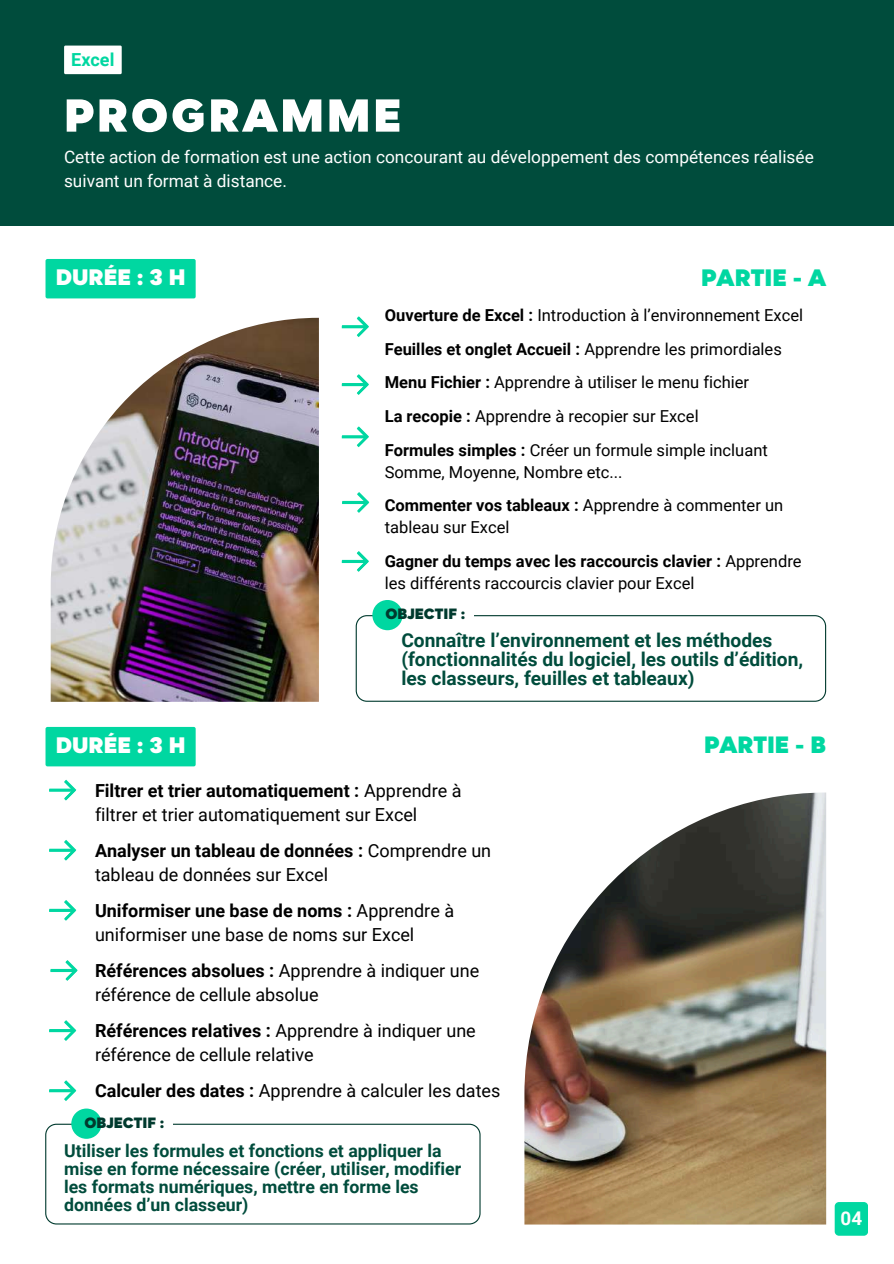
<style>
.page{position:relative;width:894px;height:1264px;background:#fff}
.page>*{position:absolute;margin:0;border:0;box-sizing:border-box;transform-origin:0 0}
.t1{font:900 52.5px "Magenos";letter-spacing:.055em;color:#fff}
.t2{font:900 27px "Magenos";color:#00d7a1}
.t3{font:900 26.85px "Magenos";color:#00d7a1}
.t4{font:900 25.5px "Magenos";color:#fff}
.t5{font:700 19.2px/19.2px "Roboto";color:#004c3c}
.t6{font:700 18.9px "Roboto";color:#fff}
.t7{font:18px/24px "Roboto";color:#000}
.t8{font:700 18px "Roboto";color:#00d7a1}
.t9{font:700 17.7px/18px "Roboto";color:#004c3c}
.t10{font:17.25px/23.7px "Roboto";color:#fff}
.t11{font:900 16.95px "Magenos";color:#003a2e}
.t12{font:16.5px/33.8px "Roboto";color:#000}
.t13{font:700 16.5px/33.8px "Roboto";color:#000}
.s1{font-weight:700}
.s2{font-weight:400}
</style>
<div class="page">
<div style="left:0;top:0;width:893px;height:225px;background:#004c3c"></div>
<img style="left:51px;top:318px;width:268px;height:383px">
<img style="left:524px;top:792px;width:301px;height:432px">
<svg style="left:49px;top:779px;width:27px;height:21px"></svg>
<svg style="left:49px;top:840px;width:27px;height:20px"></svg>
<svg style="left:50px;top:960px;width:28px;height:20px"></svg>
<svg style="left:49px;top:900px;width:27px;height:20px"></svg>
<svg style="left:49px;top:1020px;width:27px;height:20px"></svg>
<svg style="left:49px;top:1080px;width:27px;height:21px"></svg>
<svg style="left:45px;top:1123px;width:435px;height:101px"></svg>
<div style="left:834px;top:1201px;width:33px;height:34px;background:#00d7a1;border-radius:4px"></div>
<div style="left:82px;top:1113px;width:90px;height:20px;background:#fff"></div>
<div style="left:71px;top:1108px;width:31px;height:30px;background:#00d7a1;border-radius:50%"></div>
<div style="left:64px;top:46px;width:58px;height:28px;background:#fff"></div>
<div style="left:45px;top:259px;width:151px;height:39px;background:#00d7a1"></div>
<div style="left:45px;top:727px;width:151px;height:39px;background:#00d7a1"></div>
<svg style="left:342px;top:316px;width:27px;height:21px"></svg>
<svg style="left:342px;top:374px;width:27px;height:21px"></svg>
<svg style="left:342px;top:426px;width:27px;height:21px"></svg>
<svg style="left:342px;top:492px;width:27px;height:21px"></svg>
<svg style="left:342px;top:551px;width:27px;height:21px"></svg>
<svg style="left:355px;top:615px;width:470px;height:86px"></svg>
<div style="left:383px;top:605px;width:90px;height:20px;background:#fff"></div>
<div style="left:372px;top:600px;width:30px;height:30px;background:#00d7a1;border-radius:50%"></div>
<p class="t8" style="left:71px;top:49px;width:45px">Excel</p>
<h1 class="t1" style="left:64px;top:88px;width:339px">PROGRAMME</h1>
<p class="t10" style="left:64px;top:145px;width:751px">Cette action de formation est une action concourant au développement des compétences réalisée suivant un format à distance.</p>
<h3 class="t4" style="left:56px;top:264px;width:131px">DURÉE : 3 H</h3>
<h2 class="t2" style="left:701px;top:263px;width:126px">PARTIE - A</h2>
<p class="t12" style="left:384px;top:298px;width:420px"><span class="s1">Ouverture de Excel :</span> Introduction à l’environnement Excel <span class="s1">Feuilles et onglet Accueil :</span> Apprendre les primordiales <span class="s1">Menu Fichier :</span> Apprendre à utiliser le menu fichier<br><span class="s1">La recopie :</span> Apprendre à recopier sur Excel<br><span class="s1">Formules simples :</span> Créer un formule simple incluant</p>
<p class="t12" style="left:384px;top:455px;width:400px">Somme, Moyenne, Nombre etc...<br><span class="s1">Commenter vos tableaux :</span> Apprendre à commenter un</p>
<p class="t13" style="left:384px;top:510px;width:418px"><span class="s2">tableau sur Excel<br></span>Gagner du temps avec les raccourcis clavier : <span class="s2">Apprendre</span></p>
<p class="t12" style="left:384px;top:566px;width:311px">les différents raccourcis clavier pour Excel</p>
<p class="t5" style="left:401px;top:630px;width:403px">Connaître l’environnement et les méthodes (fonctionnalités du logiciel, les outils d’édition, les classeurs, feuilles et tableaux)</p>
<p class="t11" style="left:385px;top:605px;width:81px">OBJECTIF :</p>
<h3 class="t4" style="left:56px;top:732px;width:131px">DURÉE : 3 H</h3>
<p class="t7" style="left:95px;top:778px;width:368px"><span class="s1">Filtrer et trier automatiquement :</span> Apprendre à filtrer et trier automatiquement sur Excel</p>
<p class="t7" style="left:95px;top:838px;width:397px"><span class="s1">Analyser un tableau de données :</span> Comprendre un tableau de données sur Excel</p>
<p class="t7" style="left:95px;top:898px;width:360px"><span class="s1">Uniformiser une base de noms :</span> Apprendre à uniformiser une base de noms sur Excel</p>
<p class="t7" style="left:95px;top:958px;width:385px"><span class="s1">Références absolues :</span> Apprendre à indiquer une référence de cellule absolue</p>
<p class="t7" style="left:95px;top:1018px;width:382px"><span class="s1">Références relatives :</span> Apprendre à indiquer une référence de cellule relative</p>
<p class="t7" style="left:95px;top:1078px;width:407px"><span class="s1">Calculer des dates :</span> Apprendre à calculer les dates</p>
<p class="t11" style="left:84px;top:1113px;width:81px">OBJECTIF :</p>
<p class="t9" style="left:64px;top:1141px;width:398px">Utiliser les formules et fonctions et appliquer la mise en forme nécessaire (créer, utiliser, modifier les formats numériques, mettre en forme les données d’un classeur)</p>
<h3 class="t3" style="left:703px;top:730px;width:123px">PARTIE - B</h3>
<p class="t6" style="left:840px;top:1207px;width:23px">04</p>
</div>
